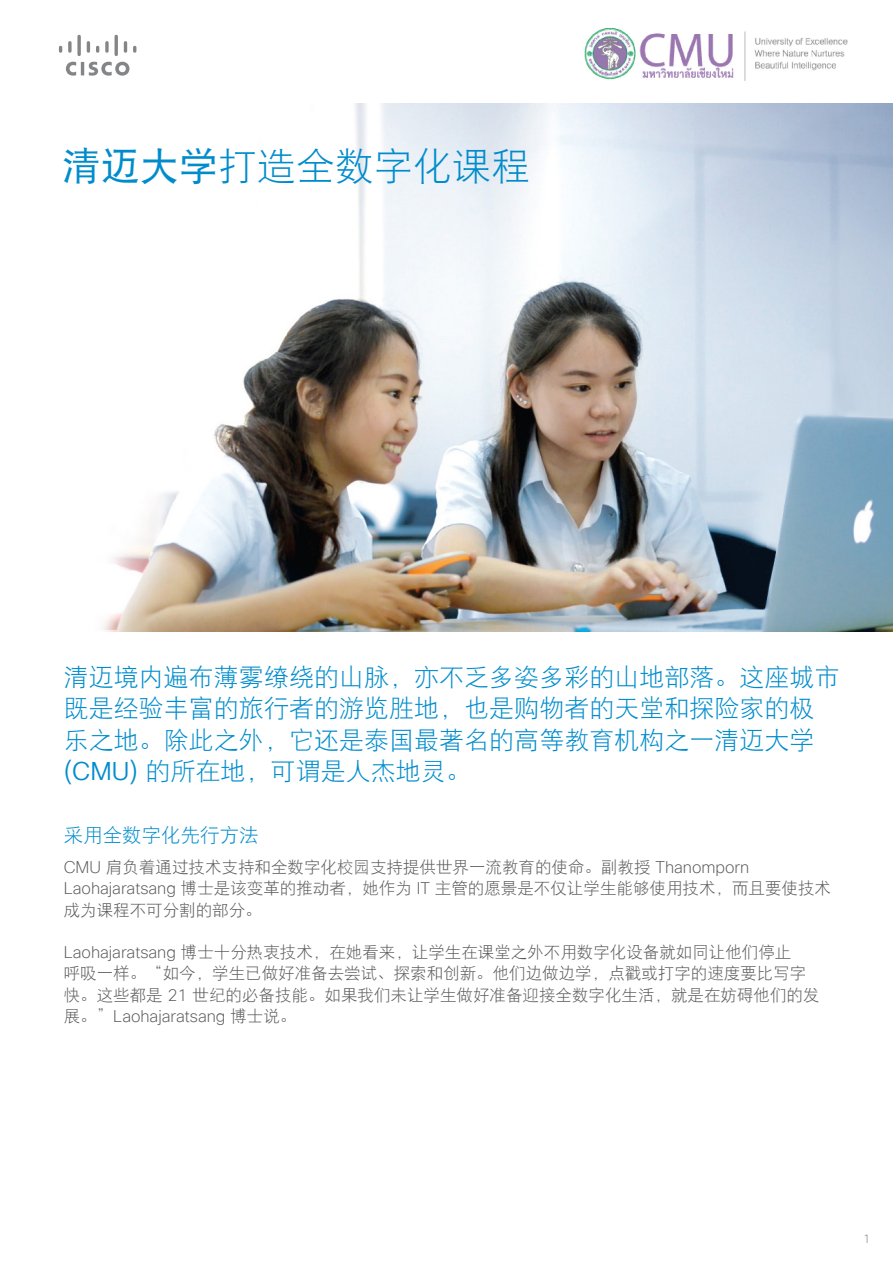
<style>
.page{position:relative;width:893px;height:1263px;background:#fff}
.page>*{position:absolute;margin:0;border:0;box-sizing:border-box;transform-origin:0 0}
.Paragraph_Style1{font:39px "DF Hei W3";color:#008ccc}
.Paragraph_Style2{font:25.05px/31.3px "DF Hei W3";color:#008ccc}
.Paragraph_Style3{font:19.5px "DF Hei W3";color:#008ccc}
.Paragraph_Style1-2{font:16.5px/21.3px "DF Hei W3";color:#59595b}
.Paragraph_Style4{font:16.5px/21.3px "DF Hei W3";color:#59595b}
.Paragraph_Style1-3{font:200 12px "Cisco Sans TT";color:#848587}
.s1{font-family:"DF Hei W5"}
.s2{font-family:"Cisco Sans TT Light"}
.s3{font-family:"Cisco Sans TT";font-weight:200}
</style>
<div class="page">
<svg style="left:66px;top:62px;width:63px;height:14px"></svg>
<svg style="left:59px;top:46px;width:3px;height:7px"></svg>
<svg style="left:68px;top:35px;width:13px;height:21px"></svg>
<svg style="left:87px;top:41px;width:3px;height:12px"></svg>
<svg style="left:96px;top:46px;width:3px;height:7px"></svg>
<svg style="left:105px;top:35px;width:13px;height:21px"></svg>
<svg style="left:124px;top:41px;width:3px;height:12px"></svg>
<svg style="left:133px;top:46px;width:3px;height:7px"></svg>
<img style="left:103px;top:104px;width:789px;height:528px">
<img style="left:584px;top:27px;width:264px;height:54px">
<p class="Paragraph_Style1" style="left:62px;top:146px;width:469px"><span class="s1">清迈大学</span>打造全数字化课程</p>
<p class="Paragraph_Style2" style="left:64px;top:661px;width:777px">清迈境内遍布薄雾缭绕的山脉，亦不乏多姿多彩的山地部落。这座城市既是经验丰富的旅行者的游览胜地，也是购物者的天堂和探险家的极乐之地。除此之外，它还是泰国最著名的高等教育机构之一清迈大学<span class="s2">(CMU)</span> 的所在地，可谓是人杰地灵。</p>
<p class="Paragraph_Style3" style="left:64px;top:826px;width:196px">采用全数字化先行方法</p>
<p class="Paragraph_Style4" style="left:64px;top:856px;width:768px"><span class="s3">CMU</span> 肩负着通过技术支持和全数字化校园支持提供世界一流教育的使命。副教授 <span class="s3">Thanomporn<br>Laohajaratsang</span> 博士是该变革的推动者，她作为 <span class="s3">IT</span> 主管的愿景是不仅让学生能够使用技术，而且要使技术成为课程不可分割的部分。</p>
<p class="Paragraph_Style1-2" style="left:64px;top:941px;width:757px"><span class="s3">Laohajaratsang</span> 博士十分热衷技术，在她看来，让学生在课堂之外不用数字化设备就如同让他们停止<br>呼吸一样。“如今，学生已做好准备去尝试、探索和创新。他们边做边学，点戳或打字的速度要比写字快。这些都是 <span class="s3">21</span> 世纪的必备技能。如果我们未让学生做好准备迎接全数字化生活，就是在妨碍他们的发展。”<span class="s3">Laohajaratsang</span> 博士说。</p>
<p class="Paragraph_Style1-3" style="left:863px;top:1231px;width:9px">1</p>
</div>
